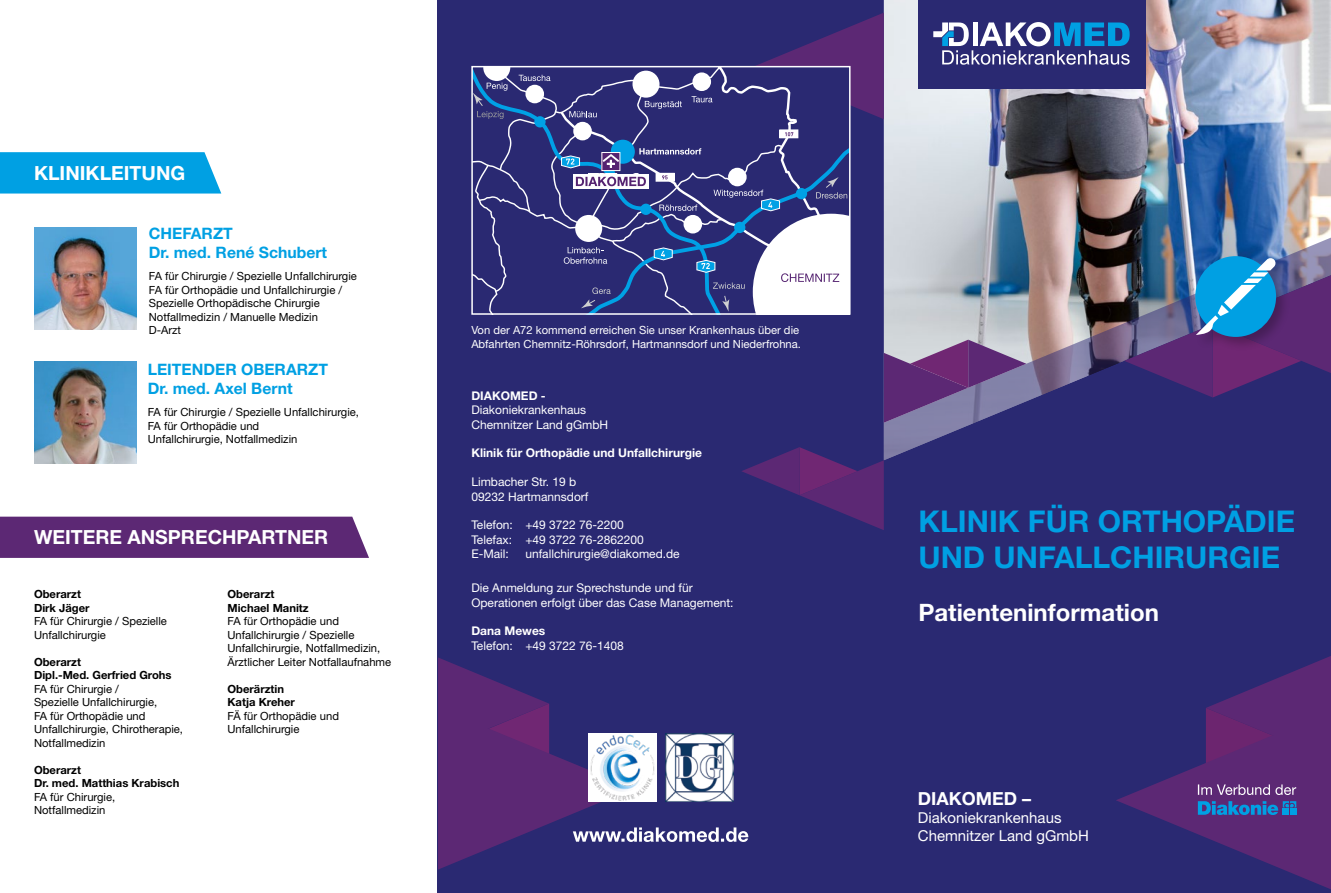
<style>
.page{position:relative;width:1331px;height:893px;background:#fff}
.page>*{position:absolute;margin:0;border:0;box-sizing:border-box;transform-origin:0 0}
.t1{font:700 30px/36px "Helvetica Neue LT Std";color:#00a0e3}
.t2{font:700 24px "Helvetica Neue LT Std";color:#fff}
.t3{font:700 19.5px "Helvetica Neue LT Std";color:#fff}
.t4{font:700 18px "Helvetica Neue LT Std";color:#fff}
.t5{font:700 15.75px/18.9px "Helvetica Neue LT Std";color:#00a0e3}
.t6{font:15px/18px "Helvetica Neue LT Std";color:#fff}
.t7{font:12px/14.4px "Helvetica Neue LT Std";color:#fff}
.t8{font:700 12px "Helvetica Neue LT Std";color:#fff}
.t9{font:11.25px/13.5px "Helvetica Neue LT Std";color:#000}
.t10{font:700 11.25px/13.5px "Helvetica Neue LT Std";color:#000}
.t11{font:11.25px/13.5px "Helvetica Neue LT Std";color:#fff}
</style>
<div class="page">
<div style="left:0;top:517px;width:369px;height:41px;background:#5c2874"></div>
<svg style="left:0;top:152px;width:221px;height:42px"></svg>
<div style="left:438px;top:0;width:893px;height:893px;background:#2a2972"></div>
<img style="left:884px;top:0;width:447px;height:233px">
<div style="left:918px;top:0;width:227px;height:89px;background:#2a2972"></div>
<svg style="left:933px;top:22px;width:197px;height:43px"></svg>
<svg style="left:884px;top:233px;width:447px;height:227px"></svg>
<svg style="left:884px;top:340px;width:142px;height:83px"></svg>
<svg style="left:1116px;top:656px;width:215px;height:233px"></svg>
<svg style="left:438px;top:657px;width:310px;height:213px"></svg>
<svg style="left:472px;top:13px;width:412px;height:301px"></svg>
<div style="left:471px;top:66px;width:379px;height:249px;border:2px solid #fff"></div>
<img style="left:665px;top:734px;width:68px;height:68px">
<svg style="left:742px;top:447px;width:142px;height:83px"></svg>
<img style="left:588px;top:734px;width:68px;height:68px">
<img style="left:34px;top:227px;width:102px;height:102px">
<img style="left:34px;top:362px;width:102px;height:102px">
<div style="left:1192px;top:253px;width:99px;height:99px;background:#000;opacity:.25"></div>
<img style="left:1124px;top:258px;width:207px;height:139px">
<h3 class="t3" style="left:34px;top:161px;width:153px">KLINIKLEITUNG</h3>
<h3 class="t5" style="left:149px;top:224px;width:180px">CHEFARZT<br>Dr. med. René Schubert</h3>
<p class="t9" style="left:149px;top:269px;width:210px">FA für Chirurgie / Spezielle Unfallchirurgie FA für Orthopädie und Unfallchirurgie / Spezielle Orthopädische Chirurgie Notfallmedizin / Manuelle Medizin<br>D-Arzt</p>
<h3 class="t5" style="left:148px;top:360px;width:182px">LEITENDER OBERARZT<br>Dr. med. Axel Bernt</h3>
<p class="t9" style="left:148px;top:405px;width:213px">FA für Chirurgie / Spezielle Unfallchirurgie,<br>FA für Orthopädie und<br>Unfallchirurgie, Notfallmedizin</p>
<h3 class="t3" style="left:34px;top:525px;width:296px">WEITERE ANSPRECHPARTNER</h3>
<p class="t10" style="left:34px;top:587px;width:57px">Oberarzt<br>Dirk Jäger</p>
<p class="t9" style="left:34px;top:614px;width:134px">FA für Chirurgie / Spezielle<br>Unfallchirurgie</p>
<p class="t10" style="left:34px;top:655px;width:139px">Oberarzt<br>Dipl.-Med. Gerfried Grohs</p>
<p class="t9" style="left:34px;top:682px;width:151px">FA für Chirurgie /<br>Spezielle Unfallchirurgie,<br>FA für Orthopädie und<br>Unfallchirurgie, Chirotherapie,<br>Notfallmedizin</p>
<p class="t10" style="left:34px;top:763px;width:147px">Oberarzt<br>Dr. med. Matthias Krabisch</p>
<p class="t9" style="left:34px;top:790px;width:83px">FA für Chirurgie,<br>Notfallmedizin</p>
<p class="t10" style="left:227px;top:587px;width:83px">Oberarzt<br>Michael Manitz</p>
<p class="t9" style="left:227px;top:614px;width:165px">FA für Orthopädie und<br>Unfallchirurgie / Spezielle<br>Unfallchirurgie, Notfallmedizin,<br>Ärztlicher Leiter Notfallaufnahme</p>
<p class="t10" style="left:227px;top:682px;width:69px">Oberärztin<br>Katja Kreher</p>
<p class="t9" style="left:227px;top:709px;width:113px">FÄ für Orthopädie und<br>Unfallchirurgie</p>
<p class="t11" style="left:471px;top:323px;width:331px">Von der A72 kommend erreichen Sie unser Krankenhaus über die<br>Abfahrten Chemnitz-Röhrsdorf, Hartmannsdorf und Niederfrohna.</p>
<p class="t8" style="left:471px;top:388px;width:76px">DIAKOMED -</p>
<p class="t7" style="left:471px;top:403px;width:138px">Diakoniekrankenhaus<br>Chemnitzer Land gGmbH</p>
<p class="t8" style="left:471px;top:446px;width:232px">Klinik für Orthopädie und Unfallchirurgie</p>
<p class="t7" style="left:471px;top:475px;width:119px">Limbacher Str. 19 b<br>09232 Hartmannsdorf</p>
<p class="t7" style="left:471px;top:518px;width:174px">Telefon: +49 3722 76-2200<br>Telefax: +49 3722 76-2862200<br>E-Mail:</p>
<p class="t7" style="left:525px;top:547px;width:156px">unfallchirurgie@diakomed.de</p>
<p class="t7" style="left:471px;top:581px;width:264px">Die Anmeldung zur Sprechstunde und für<br>Operationen erfolgt über das Case Management:</p>
<p class="t8" style="left:471px;top:624px;width:75px">Dana Mewes</p>
<p class="t7" style="left:471px;top:638px;width:154px">Telefon: +49 3722 76-1408</p>
<h1 class="t1" style="left:918px;top:502px;width:378px">KLINIK FÜR ORTHOPÄDIE<br>UND UNFALLCHIRURGIE</h1>
<h2 class="t2" style="left:918px;top:598px;width:242px">Patienteninformation</h2>
<h3 class="t4" style="left:918px;top:787px;width:115px">DIAKOMED –</h3>
<h3 class="t6" style="left:918px;top:808px;width:173px">Diakoniekrankenhaus<br>Chemnitzer Land gGmbH</h3>
</div>
